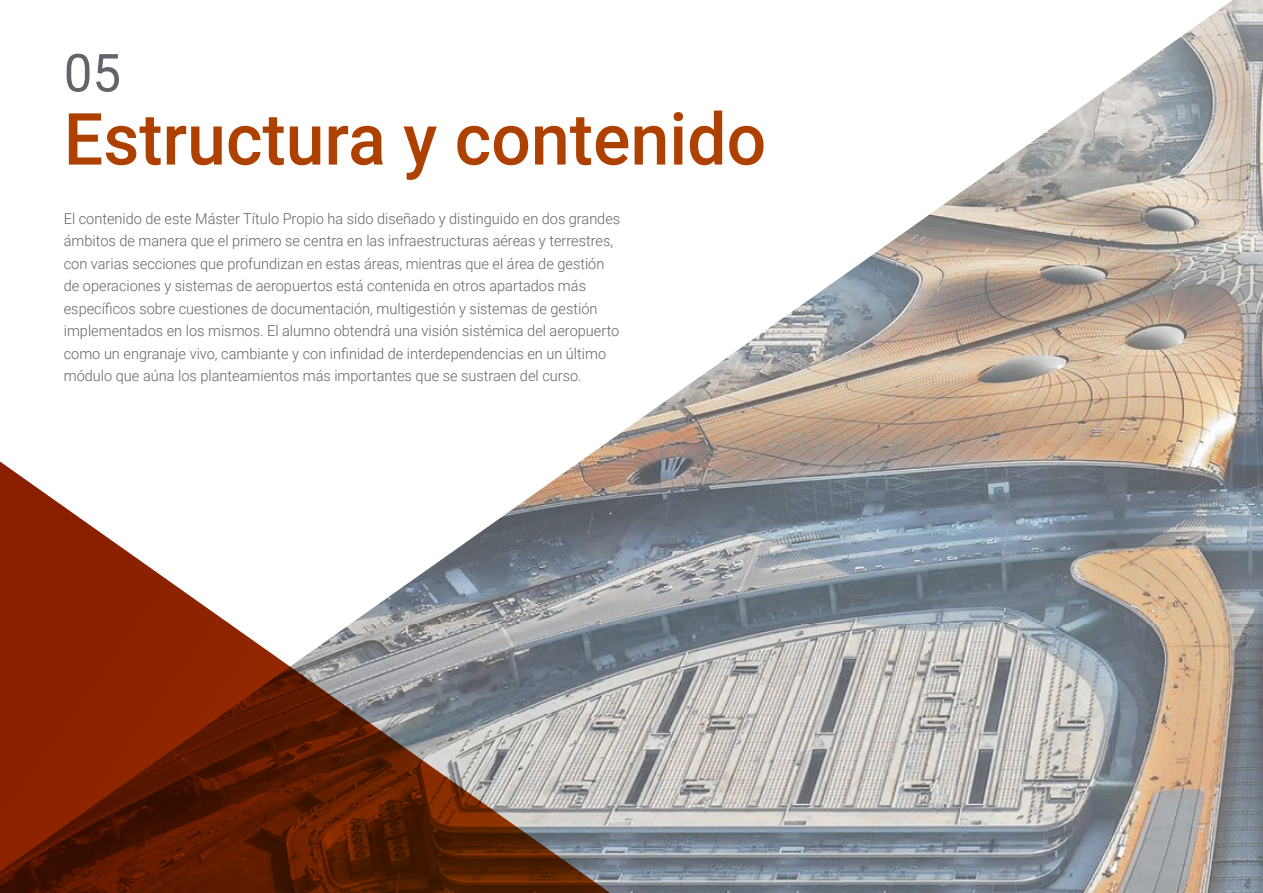
<style>
.page{position:relative;width:1263px;height:893px;background:#fff}
.page>*{position:absolute;margin:0;border:0;box-sizing:border-box;transform-origin:0 0}
.t1{font:500 72px "Roboto";color:#ae4000}
.t2{font:52.5px "Roboto";color:#61646a}
.t3{font:300 15px/22.5px "Roboto";color:#61646a}
</style>
<div class="page">
<img style="left:602px;top:0;width:661px;height:893px">
<svg style="left:0;top:446px;width:640px;height:447px"></svg>
<h2 class="t2" style="left:64px;top:36px;width:59px">05</h2>
<h1 class="t1" style="left:64px;top:89px;width:704px">Estructura y contenido</h1>
<p class="t3" style="left:64px;top:207px;width:558px">El contenido de este Máster Título Propio ha sido diseñado y distinguido en dos grandes ámbitos de manera que el primero se centra en las infraestructuras aéreas y terrestres, con varias secciones que profundizan en estas áreas, mientras que el área de gestión de operaciones y sistemas de aeropuertos está contenida en otros apartados más específicos sobre cuestiones de documentación, multigestión y sistemas de gestión implementados en los mismos. El alumno obtendrá una visión sistémica del aeropuerto como un engranaje vivo, cambiante y con infinidad de interdependencias en un último módulo que aúna los planteamientos más importantes que se sustraen del curso.</p>
</div>
